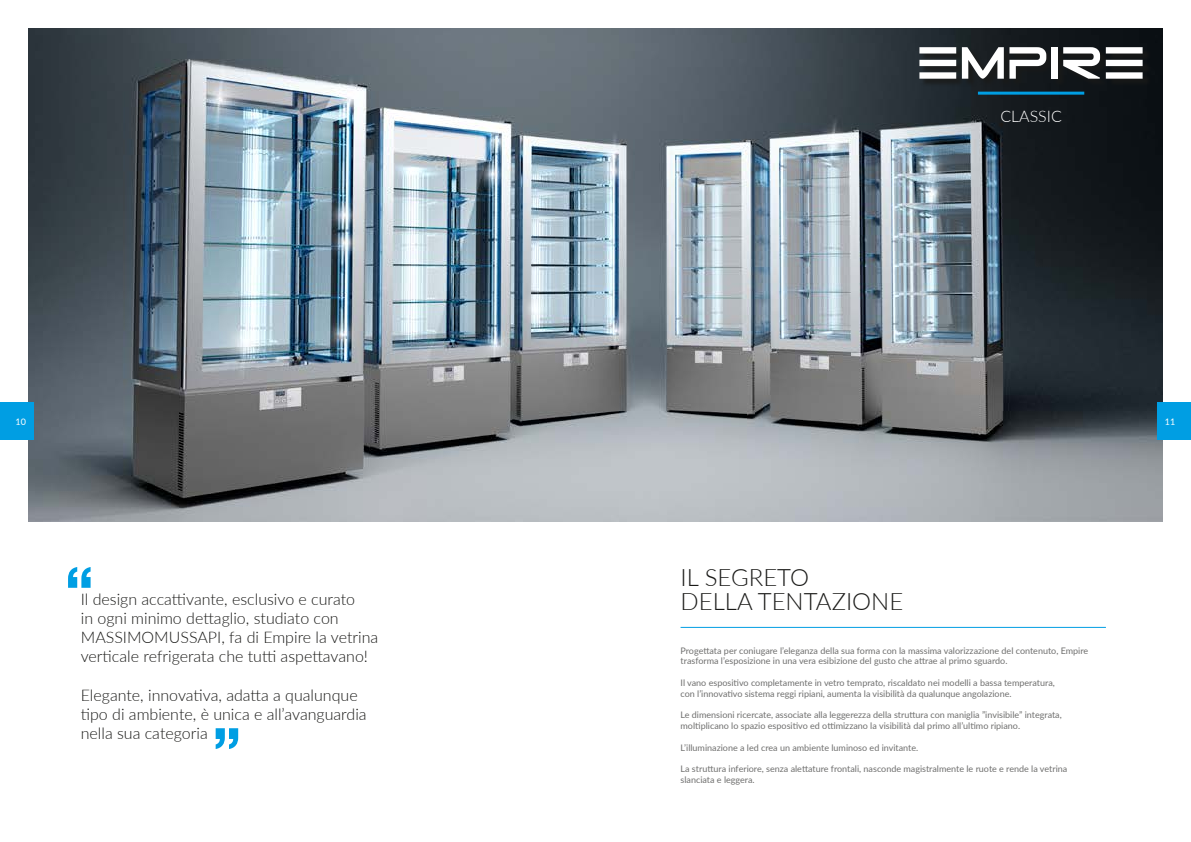
<style>
.page{position:relative;width:1191px;height:842px;background:#fff}
.page>*{position:absolute;margin:0;border:0;box-sizing:border-box;transform-origin:0 0}
.t1{font:700 52px "Tele Marines";color:#fff}
.t2{font:300 24px/24px "Lato";color:#1a1a18}
.t3{font:300 16px/19.2px "Lato";color:#1a1a18}
.t4{font:300 16px "Lato";color:#fff}
.t5{font:9px/10.8px "Lato";color:#6f6f6e}
.t6{font:9px "Lato";color:#fff}
</style>
<div class="page">
<img style="left:28px;top:28px;width:1134px;height:494px">
<hr style="left:978px;top:92px;width:106px;height:3px;background:#009ee3">
<div style="left:920px;top:48px;width:231px;height:38px;background:#1a1a18"></div>
<svg style="left:68px;top:567px;width:23px;height:21px"></svg>
<svg style="left:216px;top:728px;width:22px;height:21px"></svg>
<hr style="left:680px;top:627px;width:426px;height:1px;background:#009ee3">
<div style="left:0;top:402px;width:34px;height:38px;background:#009ee3"></div>
<div style="left:1156px;top:402px;width:35px;height:38px;background:#009ee3"></div>
<h1 class="t1" style="left:916px;top:38px;width:230px">EMPIRE</h1>
<h3 class="t4" style="left:1000px;top:105px;width:63px">CLASSIC</h3>
<p class="t6" style="left:16px;top:415px;width:12px">10</p>
<p class="t6" style="left:1165px;top:415px;width:12px">11</p>
<h3 class="t3" style="left:81px;top:589px;width:299px">Il design accattivante, esclusivo e curato<br>in ogni minimo dettaglio, studiato con MASSIMOMUSSAPI, fa di Empire la vetrina verticale refrigerata che tutti aspettavano!</h3>
<h3 class="t3" style="left:81px;top:685px;width:287px">Elegante, innovativa, adatta a qualunque tipo di ambiente, è unica e all’avanguardia nella sua categoria</h3>
<h2 class="t2" style="left:680px;top:565px;width:224px">IL SEGRETO<br>DELLA TENTAZIONE</h2>
<p class="t5" style="left:680px;top:644px;width:409px">Progettata per coniugare l’eleganza della sua forma con la massima valorizzazione del contenuto, Empire trasforma l’esposizione in una vera esibizione del gusto che attrae al primo sguardo.</p>
<p class="t5" style="left:680px;top:677px;width:376px">Il vano espositivo completamente in vetro temprato, riscaldato nei modelli a bassa temperatura, con l’innovativo sistema reggi ripiani, aumenta la visibilità da qualunque angolazione.</p>
<p class="t5" style="left:680px;top:709px;width:383px">Le dimensioni ricercate, associate alla leggerezza della struttura con maniglia ”invisibile” integrata, moltiplicano lo spazio espositivo ed ottimizzano la visibilità dal primo all’ultimo ripiano.</p>
<p class="t5" style="left:680px;top:742px;width:239px">L’illuminazione a led crea un ambiente luminoso ed invitante.</p>
<p class="t5" style="left:680px;top:763px;width:388px">La struttura inferiore, senza alettature frontali, nasconde magistralmente le ruote e rende la vetrina slanciata e leggera.</p>
</div>
